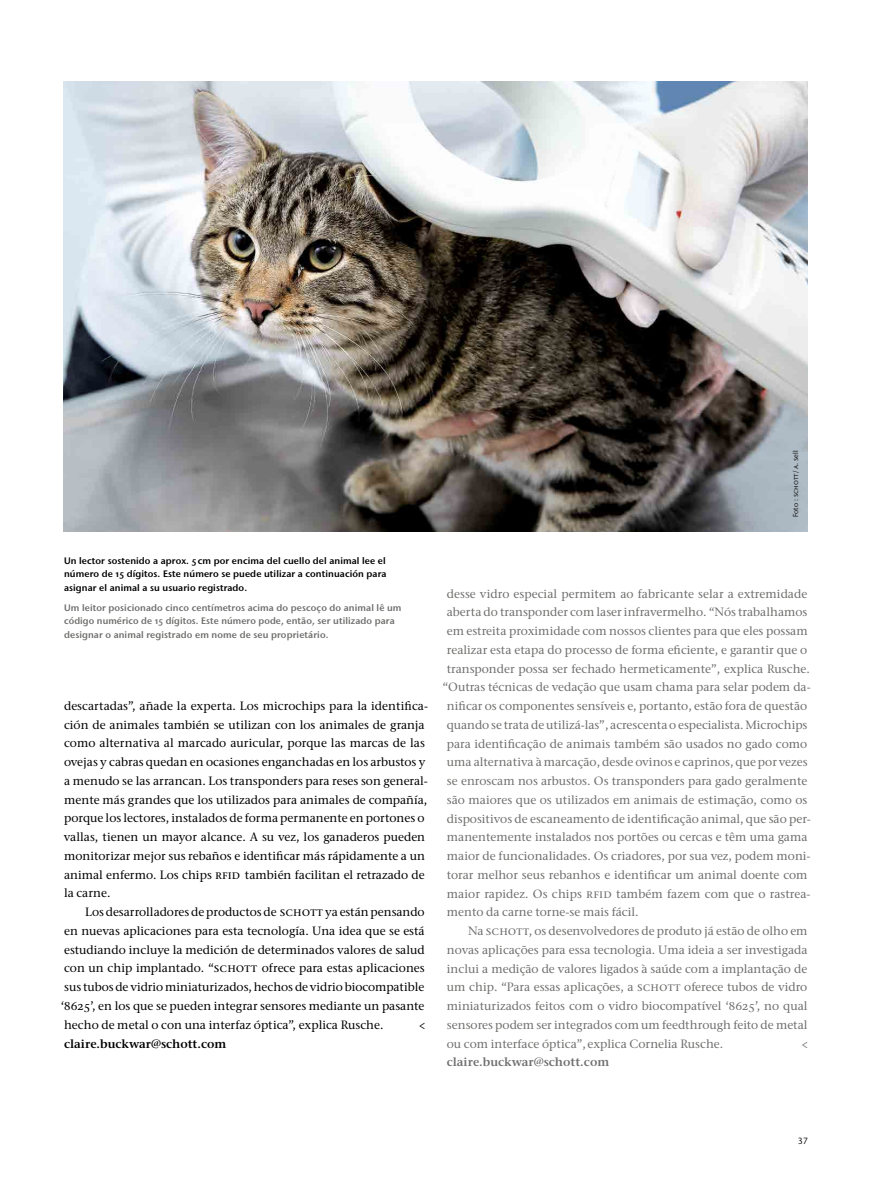
<style>
.page{position:relative;width:893px;height:1191px;background:#fff}
.page>*{position:absolute;margin:0;border:0;box-sizing:border-box;transform-origin:0 0}
.t1{font:500 12px "Stone Serif ITC Pro";color:#6f6f6e}
.t2{font:500 12px/18.8px "Stone Serif ITC Pro";color:#000}
.t3{font:600 12px "Stone Serif ITC Pro";color:#6f6f6e}
.t4{font:600 12px "Stone Serif ITC Pro";color:#000}
.t5{font:600 9.3px/13.5px "Stone Sans IIITC Pro";letter-spacing:.01em;color:#6f6f6e}
.t6{font:600 9.3px/13.5px "Stone Sans IIITC Pro";letter-spacing:.01em;color:#000;text-align:justify}
.t7{font:9px "Stone Sans IIITC Pro";color:#000}
.t8{font:7.2px "Stone Sans IIITC Pro";color:#000}
</style>
<div class="page">
<img style="left:64px;top:82px;width:744px;height:450px">
<p class="t8" style="left:791px;top:517px;width:68px;rotate:-90deg">Foto : schott/ a. sell</p>
<p class="t6" style="left:64px;top:553px;width:324px">Un lector sostenido a aprox. 5 cm por encima del cuello del animal lee el número de 15 dígitos. Este número se puede utilizar a continuación para asignar el animal a su usuario registrado.</p>
<p class="t5" style="left:64px;top:600px;width:339px">Um leitor posicionado cinco centímetros acima do pescoço do animal lê um código numérico de 15 dígitos. Este número pode, então, ser utilizado para designar o animal registrado em nome de seu proprietário.</p>
<p class="t2" style="left:64px;top:696px;width:366px">descartadas”, añade la experta. Los microchips para la identifica&shy;ción de animales también se utilizan con los animales de granja como alternativa al marcado auricular, porque las marcas de las ovejas y cabras quedan en ocasiones enganchadas en los arbustos y a menudo se las arrancan. Los transponders para reses son general&shy;mente más grandes que los utilizados para animales de compañía, porque los lectores, instalados de forma permanente en portones o vallas, tienen un mayor alcance. A su vez, los ganaderos pueden monitorizar mejor sus rebaños e identificar más rápidamente a un animal enfermo. Los chips rfid también facilitan el retrazado de la carne.</p>
<p class="t2" style="left:61px;top:902px;width:365px;text-align:justify;text-indent:24px">Los desarrolladores de productos de schott ya están pensando en nuevas aplicaciones para esta tecnología. Una idea que se está estudiando incluye la medición de determinados valores de salud con un chip implantado. “schott ofrece para estas aplicaciones sus tubos de vidrio miniaturizados, hechos de vidrio biocompatible ‘8625’, en los que se pueden integrar sensores mediante un pasante hecho de metal o con una interfaz óptica”, explica Rusche.</p>
<p class="t2" style="left:419px;top:1015px;width:8px">&lt;</p>
<p class="t4" style="left:64px;top:1036px;width:164px">claire.buckwar@schott.com</p>
<p class="t1" style="left:447px;top:586px;width:362px">desse vidro especial permitem ao fabricante selar a extremidade</p>
<p class="t1" style="left:447px;top:605px;width:362px">aberta do transponder com laser infravermelho. “Nós trabalhamos</p>
<p class="t1" style="left:447px;top:623px;width:362px">em estreita proximidade com nossos clientes para que eles possam</p>
<p class="t1" style="left:447px;top:642px;width:362px">realizar esta etapa do processo de forma eficiente, e garantir que o</p>
<p class="t1" style="left:447px;top:661px;width:365px">transponder possa ser fechado hermeticamente”, explica Rusche.</p>
<p class="t1" style="left:442px;top:680px;width:370px">“Outras técnicas de vedação que usam chama para selar podem da-</p>
<p class="t1" style="left:447px;top:698px;width:362px">nificar os componentes sensíveis e, portanto, estão fora de questão</p>
<p class="t1" style="left:447px;top:717px;width:362px">quando se trata de utilizá-las”, acrescenta o especialista. Microchips</p>
<p class="t1" style="left:447px;top:736px;width:362px">para identificação de animais também são usados no gado como</p>
<p class="t1" style="left:447px;top:755px;width:362px">uma alternativa à marcação, desde ovinos e caprinos, que por vezes</p>
<p class="t1" style="left:447px;top:773px;width:362px">se enroscam nos arbustos. Os transponders para gado geralmente</p>
<p class="t1" style="left:447px;top:792px;width:362px">são maiores que os utilizados em animais de estimação, como os</p>
<p class="t1" style="left:447px;top:811px;width:365px">dispositivos de escaneamento de identificação animal, que são per-</p>
<p class="t1" style="left:447px;top:829px;width:362px">manentemente instalados nos portões ou cercas e têm uma gama</p>
<p class="t1" style="left:447px;top:848px;width:365px">maior de funcionalidades. Os criadores, por sua vez, podem moni-</p>
<p class="t1" style="left:447px;top:867px;width:362px">torar melhor seus rebanhos e identificar um animal doente com</p>
<p class="t1" style="left:447px;top:886px;width:365px">maior rapidez. Os chips rfid também fazem com que o rastrea-</p>
<p class="t1" style="left:447px;top:904px;width:193px">mento da carne torne-se mais fácil.</p>
<p class="t1" style="left:468px;top:923px;width:341px">Na schott, os desenvolvedores de produto já estão de olho em</p>
<p class="t1" style="left:447px;top:942px;width:362px">novas aplicações para essa tecnologia. Uma ideia a ser investigada</p>
<p class="t1" style="left:447px;top:961px;width:362px">inclui a medição de valores ligados à saúde com a implantação de</p>
<p class="t1" style="left:447px;top:979px;width:362px">um chip. “Para essas aplicações, a schott oferece tubos de vidro</p>
<p class="t1" style="left:447px;top:998px;width:362px">miniaturizados feitos com o vidro biocompatível ‘8625’, no qual</p>
<p class="t1" style="left:447px;top:1017px;width:362px">sensores podem ser integrados com um feedthrough feito de metal</p>
<p class="t1" style="left:447px;top:1036px;width:278px">ou com interface óptica”, explica Cornelia Rusche.</p>
<p class="t1" style="left:801px;top:1036px;width:8px">&lt;</p>
<p class="t3" style="left:447px;top:1054px;width:164px">claire.buckwar@schott.com</p>
<p class="t7" style="left:798px;top:1135px;width:12px">37</p>
</div>
